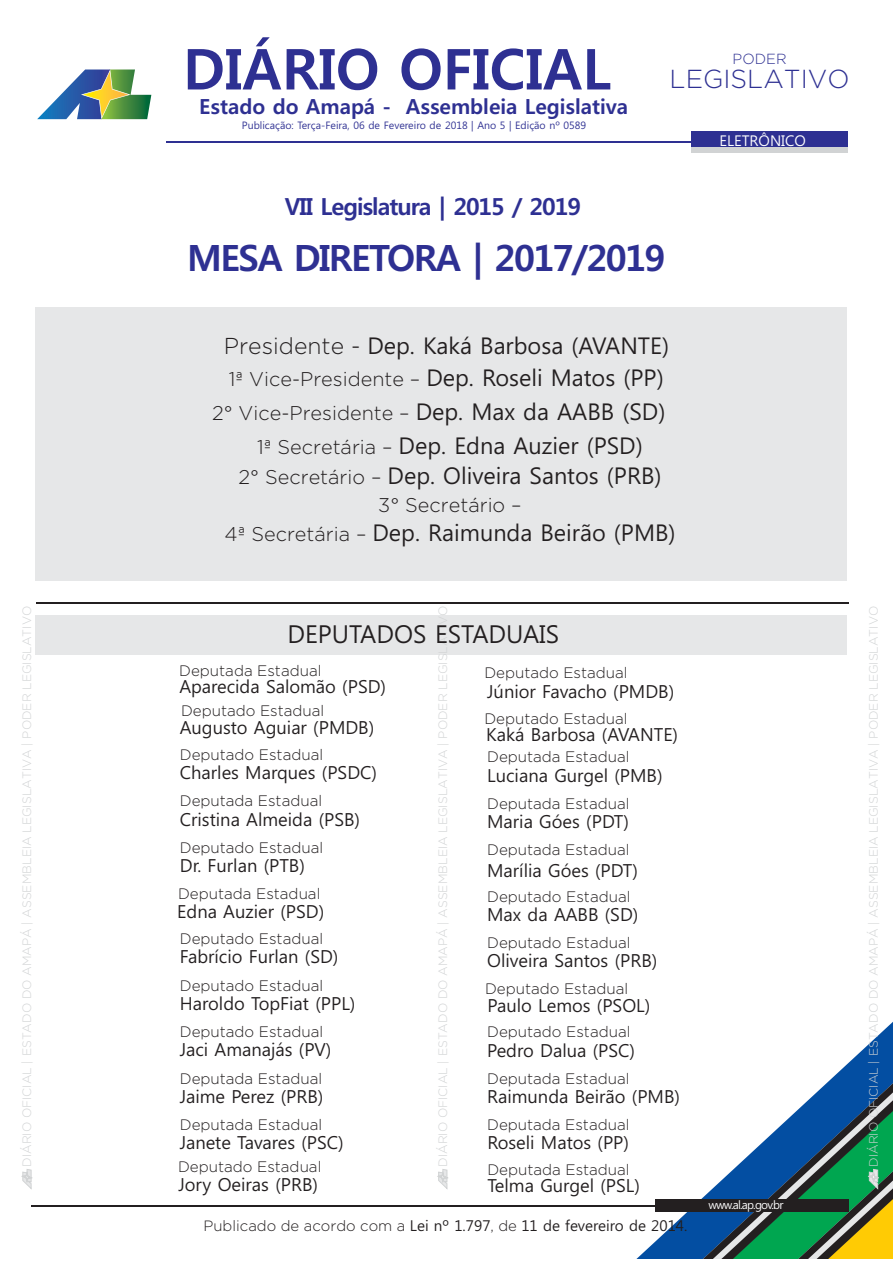
<style>
.page{position:relative;width:893px;height:1263px;background:#fff}
.page>*{position:absolute;margin:0;border:0;box-sizing:border-box;transform-origin:0 0}
.t1{font:700 56.1px "Malgun Gothic";color:#2e3092}
.t2{font:700 36.15px "Malgun Gothic";letter-spacing:-.045em;color:#2e3092}
.t3{font:300 25.95px "Gotham";color:#2e3092}
.t4{font:24.6px "Malgun Gothic";color:#231f20}
.t5{font:700 23.55px "Malgun Gothic";letter-spacing:-.045em;color:#2e3092}
.t6{font:22.95px "Malgun Gothic";color:#231f20}
.t7{font:700 20.85px "Malgun Gothic";color:#2e3092}
.t8{font:300 19.8px "Gotham";color:#231f20}
.t9{font:17.85px "Malgun Gothic";color:#231f20}
.t10{font:300 15.15px "Gotham";color:#231f20}
.t11{font:14.85px "Malgun Gothic";color:#231f20}
.t12{font:14.7px "Malgun Gothic";color:#fff}
.t13{font:300 14.55px "Gotham";color:#2e3092}
.t14{font:300 12.15px "Gotham";color:#d1d3d4}
.t15{font:11.55px "Malgun Gothic";letter-spacing:-.065em;color:#fff}
.t16{font:10.35px "Malgun Gothic";color:#2e3092}
.s1{font-family:"Gotham";font-weight:300}
.s2{font-family:"Gotham";font-weight:300;font-size:19.8px}
.s3{font-family:"Malgun Gothic";font-weight:400;font-size:22.95px}
</style>
<div class="page">
<div style="left:36px;top:615px;width:811px;height:39px;background:#e6e7e8"></div>
<div style="left:36px;top:307px;width:811px;height:274px;background:#e6e7e8"></div>
<svg style="left:284px;top:1022px;width:609px;height:237px"></svg>
<hr style="left:36px;top:602px;width:813px;height:2px;background:#231f20">
<svg style="left:437px;top:1169px;width:11px;height:20px"></svg>
<svg style="left:22px;top:1169px;width:10px;height:20px"></svg>
<svg style="left:868px;top:1169px;width:11px;height:20px"></svg>
<div style="left:691px;top:139px;width:157px;height:13px;background:#d1d3d4"></div>
<svg style="left:37px;top:69px;width:114px;height:50px"></svg>
<hr style="left:166px;top:141px;width:548px;height:2px;background:#2e3092">
<div style="left:691px;top:131px;width:157px;height:16px;background:#2e3092"></div>
<hr style="left:31px;top:1205px;width:698px;height:1px;background:#231f20">
<div style="left:655px;top:1199px;width:194px;height:13px;background:#231f20"></div>
<h1 class="t1" style="left:183px;top:45px;width:430px">DIÁRIO OFICIAL</h1>
<p class="t7" style="left:199px;top:97px;width:430px">Estado do Amapá - Assembleia Legislativa</p>
<p class="t16" style="left:242px;top:121px;width:346px">Publicação: Terça-Feira, 06 de Fevereiro de 2018 | Ano 5 | Edição nº 0589</p>
<p class="t13" style="left:733px;top:53px;width:55px">PODER</p>
<h3 class="t3" style="left:670px;top:69px;width:181px">LEGISLATIVO</h3>
<p class="t12" style="left:719px;top:134px;width:88px">ELETRÔNICO</p>
<h3 class="t5" style="left:285px;top:196px;width:298px">VII Legislatura | 2015 / 2019</h3>
<h2 class="t2" style="left:187px;top:242px;width:480px">MESA DIRETORA | 2017/2019</h2>
<p class="t6" style="left:224px;top:335px;width:447px"><span class="s1">Presidente -</span> Dep. Kaká Barbosa (AVANTE)</p>
<p class="t6" style="left:229px;top:367px;width:436px"><span class="s2">1ª Vice-Presidente –</span> Dep. Roseli Matos (PP)</p>
<p class="t8" style="left:212px;top:405px;width:455px">2° Vice-Presidente – <span class="s3">Dep. Max da AABB (SD)</span></p>
<p class="t6" style="left:257px;top:435px;width:387px"><span class="s2">1ª Secretária –</span> Dep. Edna Auzier (PSD)</p>
<p class="t6" style="left:239px;top:465px;width:424px"><span class="s2">2° Secretário –</span> Dep. Oliveira Santos (PRB)</p>
<p class="t8" style="left:378px;top:497px;width:145px">3° Secretário –</p>
<p class="t6" style="left:225px;top:523px;width:452px"><span class="s2">4ª Secretária –</span> Dep. Raimunda Beirão (PMB)</p>
<p class="t14" style="left:22px;top:1167px;width:562px;rotate:-90deg">DIÁRIO OFICIAL | ESTADO DO AMAPÁ | ASSEMBLEIA LEGISLATIVA | PODER LEGISLATIVO</p>
<p class="t14" style="left:869px;top:1167px;width:562px;rotate:-90deg">DIÁRIO OFICIAL | ESTADO DO AMAPÁ | ASSEMBLEIA LEGISLATIVA | PODER LEGISLATIVO</p>
<p class="t14" style="left:438px;top:1167px;width:562px;rotate:-90deg">DIÁRIO OFICIAL | ESTADO DO AMAPÁ | ASSEMBLEIA LEGISLATIVA | PODER LEGISLATIVO</p>
<h3 class="t4" style="left:287px;top:624px;width:273px">DEPUTADOS ESTADUAIS</h3>
<p class="t10" style="left:179px;top:665px;width:144px">Deputada Estadual</p>
<p class="t10" style="left:484px;top:667px;width:145px">Deputado Estadual</p>
<p class="t9" style="left:179px;top:679px;width:208px">Aparecida Salomão (PSD)</p>
<p class="t9" style="left:487px;top:684px;width:188px">Júnior Favacho (PMDB)</p>
<p class="t10" style="left:181px;top:705px;width:145px">Deputado Estadual</p>
<p class="t10" style="left:484px;top:713px;width:145px">Deputado Estadual</p>
<p class="t9" style="left:486px;top:727px;width:193px">Kaká Barbosa (AVANTE)</p>
<p class="t9" style="left:180px;top:720px;width:196px">Augusto Aguiar (PMDB)</p>
<p class="t10" style="left:180px;top:749px;width:145px">Deputado Estadual</p>
<p class="t10" style="left:487px;top:751px;width:144px">Deputada Estadual</p>
<p class="t9" style="left:180px;top:765px;width:199px">Charles Marques (PSDC)</p>
<p class="t9" style="left:487px;top:767px;width:177px">Luciana Gurgel (PMB)</p>
<p class="t10" style="left:180px;top:795px;width:144px">Deputada Estadual</p>
<p class="t10" style="left:487px;top:798px;width:144px">Deputada Estadual</p>
<p class="t9" style="left:180px;top:811px;width:182px">Cristina Almeida (PSB)</p>
<p class="t9" style="left:487px;top:814px;width:143px">Maria Góes (PDT)</p>
<p class="t10" style="left:180px;top:842px;width:145px">Deputado Estadual</p>
<p class="t10" style="left:487px;top:844px;width:144px">Deputada Estadual</p>
<p class="t9" style="left:180px;top:858px;width:127px">Dr. Furlan (PTB)</p>
<p class="t9" style="left:487px;top:862px;width:152px">Marília Góes (PDT)</p>
<p class="t10" style="left:178px;top:888px;width:144px">Deputada Estadual</p>
<p class="t9" style="left:177px;top:903px;width:148px">Edna Auzier (PSD)</p>
<p class="t10" style="left:487px;top:890px;width:145px">Deputado Estadual</p>
<p class="t9" style="left:487px;top:906px;width:153px">Max da AABB (SD)</p>
<p class="t10" style="left:180px;top:933px;width:145px">Deputado Estadual</p>
<p class="t10" style="left:487px;top:937px;width:145px">Deputado Estadual</p>
<p class="t9" style="left:180px;top:949px;width:160px">Fabrício Furlan (SD)</p>
<p class="t9" style="left:487px;top:953px;width:172px">Oliveira Santos (PRB)</p>
<p class="t10" style="left:180px;top:980px;width:145px">Deputado Estadual</p>
<p class="t10" style="left:485px;top:983px;width:145px">Deputado Estadual</p>
<p class="t9" style="left:487px;top:997px;width:164px">Paulo Lemos (PSOL)</p>
<p class="t9" style="left:180px;top:995px;width:177px">Haroldo TopFiat (PPL)</p>
<p class="t10" style="left:180px;top:1026px;width:145px">Deputado Estadual</p>
<p class="t10" style="left:180px;top:1072px;width:144px">Deputada Estadual</p>
<p class="t10" style="left:487px;top:1026px;width:145px">Deputado Estadual</p>
<p class="t10" style="left:487px;top:1073px;width:144px">Deputada Estadual</p>
<p class="t9" style="left:180px;top:1042px;width:153px">Jaci Amanajás (PV)</p>
<p class="t9" style="left:487px;top:1042px;width:149px">Pedro Dalua (PSC)</p>
<p class="t9" style="left:180px;top:1088px;width:145px">Jaime Perez (PRB)</p>
<p class="t9" style="left:180px;top:1135px;width:165px">Janete Tavares (PSC)</p>
<p class="t9" style="left:487px;top:1089px;width:194px">Raimunda Beirão (PMB)</p>
<p class="t10" style="left:180px;top:1119px;width:144px">Deputada Estadual</p>
<p class="t10" style="left:487px;top:1119px;width:144px">Deputada Estadual</p>
<p class="t9" style="left:487px;top:1135px;width:143px">Roseli Matos (PP)</p>
<p class="t10" style="left:178px;top:1161px;width:145px">Deputado Estadual</p>
<p class="t10" style="left:487px;top:1163px;width:144px">Deputada Estadual</p>
<p class="t9" style="left:178px;top:1176px;width:141px">Jory Oeiras (PRB)</p>
<p class="t9" style="left:487px;top:1177px;width:154px">Telma Gurgel (PSL)</p>
<p class="t11" style="left:203px;top:1219px;width:485px"><span class="s1">Publicado de acordo com a</span> Lei nº 1.797<span class="s1">, de</span> 11 de fevereiro de 2014.</p>
<p class="t15" style="left:708px;top:1199px;width:77px">www.al.ap.gov.br</p>
</div>
